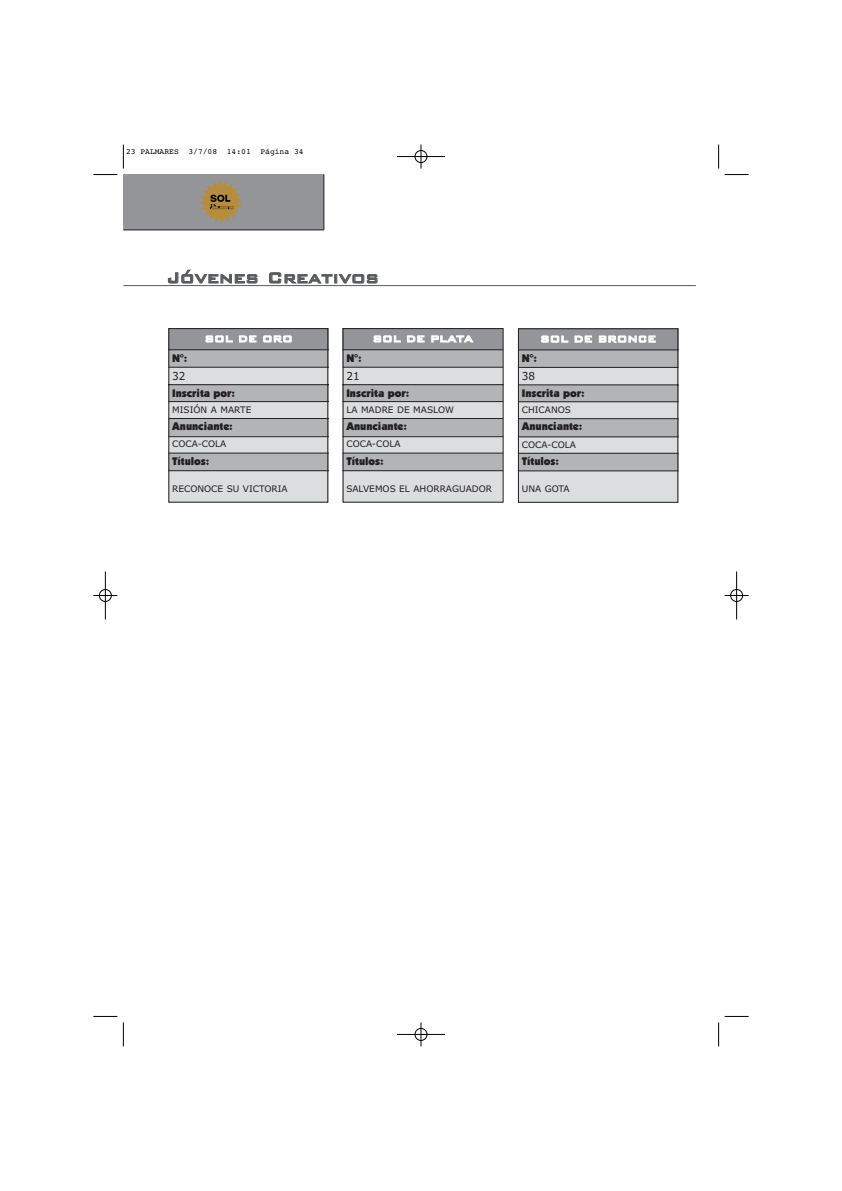
<style>
.page{position:relative;width:842px;height:1191px;background:#fff}
.page>*{position:absolute;margin:0;border:0;box-sizing:border-box;transform-origin:0 0}
.t1{font:20px "Bank Gothic Medium BT";color:#58595b}
.t2{font:12px "Bank Gothic Medium BT";letter-spacing:-.005em;color:#fff}
.t3{font:900 11px "Kabel IT Cby BT";color:#231f20}
.t4{font:11px "Verdana";color:#231f20;scale:.95 1}
.t5{font:9px "Verdana";color:#231f20}
.t6{font:8px "Courier";color:#000}
</style>
<div class="page">
<hr style="left:123px;top:285px;width:573px;height:1px;background:#58595b">
<svg style="left:517px;top:328px;width:162px;height:175px;background:#b7b8ba"></svg>
<div style="left:123px;top:175px;width:201px;height:55px;background:#939598"></div>
<hr style="left:323px;top:175px;width:1px;height:55px;background:#231f20">
<hr style="left:123px;top:229px;width:201px;height:1px;background:#231f20">
<svg style="left:200px;top:180px;width:42px;height:43px"></svg>
<svg style="left:342px;top:328px;width:162px;height:175px;background:#b7b8ba"></svg>
<svg style="left:168px;top:328px;width:161px;height:175px;background:#b4b5b7"></svg>
<svg style="left:123px;top:145px;width:1px;height:24px"></svg>
<svg style="left:93px;top:174px;width:24px;height:1px"></svg>
<svg style="left:718px;top:145px;width:1px;height:24px"></svg>
<svg style="left:725px;top:174px;width:24px;height:1px"></svg>
<svg style="left:123px;top:1022px;width:1px;height:24px"></svg>
<svg style="left:93px;top:1016px;width:24px;height:1px"></svg>
<svg style="left:718px;top:1022px;width:1px;height:24px"></svg>
<svg style="left:725px;top:1016px;width:24px;height:1px"></svg>
<div style="left:99px;top:589px;width:13px;height:13px;border:1px solid #fff;border-radius:50%"></div>
<div style="left:730px;top:589px;width:13px;height:13px;border:1px solid #fff;border-radius:50%"></div>
<hr style="left:397px;top:156px;width:48px;height:1px;background:#000">
<hr style="left:397px;top:1034px;width:48px;height:1px;background:#000">
<hr style="left:105px;top:572px;width:1px;height:48px;background:#000">
<hr style="left:736px;top:572px;width:1px;height:48px;background:#000">
<svg style="left:421px;top:145px;width:1px;height:24px"></svg>
<svg style="left:421px;top:1022px;width:1px;height:24px"></svg>
<svg style="left:93px;top:595px;width:24px;height:1px"></svg>
<svg style="left:725px;top:595px;width:24px;height:1px"></svg>
<div style="left:415px;top:150px;width:12px;height:13px;border:1px solid #000;border-radius:50%"></div>
<div style="left:415px;top:1028px;width:12px;height:13px;border:1px solid #000;border-radius:50%"></div>
<div style="left:99px;top:589px;width:12px;height:13px;border:1px solid #000;border-radius:50%"></div>
<div style="left:731px;top:589px;width:12px;height:13px;border:1px solid #000;border-radius:50%"></div>
<p class="t6" style="left:126px;top:149px;width:179px">23 PALMARES 3/7/08 14:01 Página 34</p>
<h1 class="t1" style="left:167px;top:264px;width:213px">Jóvenes Creativos</h1>
<h2 class="t2" style="left:205px;top:331px;width:90px">SOL DE ORO</h2>
<h2 class="t2" style="left:373px;top:331px;width:102px">SOL DE PLATA</h2>
<h2 class="t2" style="left:540px;top:331px;width:118px">SOL DE BRONCE</h2>
<p class="t3" style="left:172px;top:354px;width:17px">N°:</p>
<p class="t3" style="left:346px;top:354px;width:17px">N°:</p>
<p class="t3" style="left:522px;top:354px;width:17px">N°:</p>
<p class="t4" style="left:172px;top:371px;width:15px">32</p>
<p class="t3" style="left:172px;top:389px;width:64px">Inscrita por:</p>
<p class="t5" style="left:172px;top:406px;width:81px">MISIÓN A MARTE</p>
<p class="t4" style="left:346px;top:371px;width:15px">21</p>
<p class="t3" style="left:346px;top:389px;width:64px">Inscrita por:</p>
<p class="t5" style="left:346px;top:406px;width:109px">LA MADRE DE MASLOW</p>
<p class="t4" style="left:522px;top:372px;width:15px">38</p>
<p class="t3" style="left:522px;top:389px;width:64px">Inscrita por:</p>
<p class="t5" style="left:522px;top:406px;width:51px">CHICANOS</p>
<p class="t3" style="left:172px;top:422px;width:62px">Anunciante:</p>
<p class="t5" style="left:172px;top:441px;width:56px">COCA-COLA</p>
<p class="t3" style="left:172px;top:457px;width:39px">Títulos:</p>
<p class="t5" style="left:172px;top:485px;width:117px">RECONOCE SU VICTORIA</p>
<p class="t3" style="left:346px;top:422px;width:62px">Anunciante:</p>
<p class="t5" style="left:346px;top:441px;width:56px">COCA-COLA</p>
<p class="t3" style="left:346px;top:457px;width:39px">Títulos:</p>
<p class="t5" style="left:346px;top:485px;width:147px">SALVEMOS EL AHORRAGUADOR</p>
<p class="t3" style="left:522px;top:422px;width:62px">Anunciante:</p>
<p class="t5" style="left:522px;top:441px;width:56px">COCA-COLA</p>
<p class="t3" style="left:522px;top:457px;width:39px">Títulos:</p>
<p class="t5" style="left:522px;top:485px;width:49px">UNA GOTA</p>
</div>
